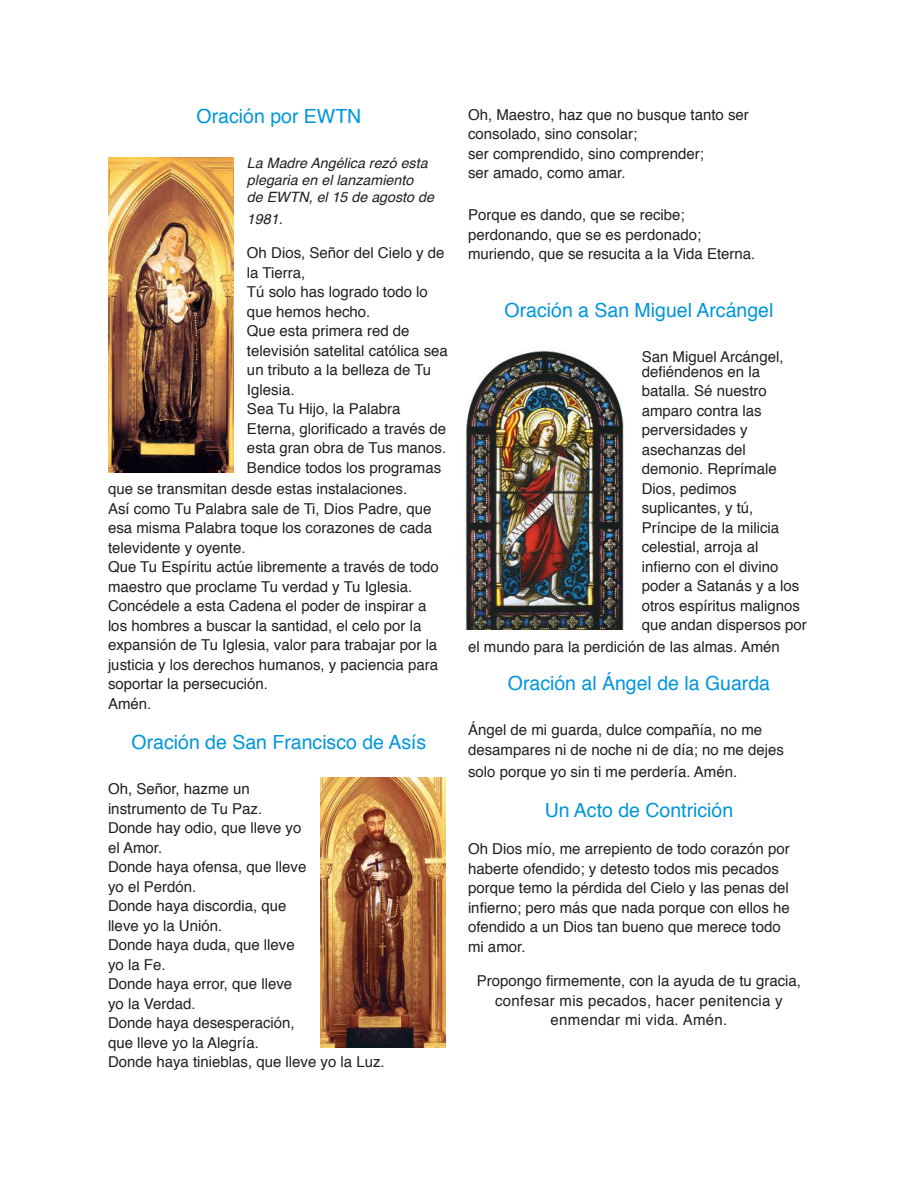
<style>
.page{position:relative;width:918px;height:1188px;background:#fff}
.page>*{position:absolute;margin:0;border:0;box-sizing:border-box;transform-origin:0 0}
.t1{font:19.5px "Helvetica";color:#0096db}
.t2{font:15px/19.5px "Helvetica";color:#241f1f}
.t3{font:15px/19.5px "Helvetica";letter-spacing:.02em;color:#241f1f;text-align:center}
.t4{font:italic 14.25px/17.1px "Helvetica";color:#241f1f}
</style>
<div class="page">
<img style="left:108px;top:158px;width:125px;height:315px">
<img style="left:320px;top:778px;width:126px;height:270px">
<img style="left:465px;top:350px;width:159px;height:280px">
<h1 class="t1" style="left:197px;top:103px;width:166px">Oración por EWTN</h1>
<p class="t4" style="left:247px;top:155px;width:188px">La Madre Angélica rezó esta plegaria en el lanzamiento<br>de EWTN, el 15 de agosto de</p>
<p class="t4" style="left:247px;top:211px;width:37px">1981.</p>
<p class="t2" style="left:247px;top:244px;width:202px">Oh Dios, Señor del Cielo y de la Tierra,<br>Tú solo has logrado todo lo que hemos hecho.<br>Que esta primera red de televisión satelital católica sea un tributo a la belleza de Tu<br>Iglesia.<br>Sea Tu Hijo, la Palabra<br>Eterna, glorificado a través de esta gran obra de Tus manos.<br>Bendice todos los programas</p>
<p class="t2" style="left:108px;top:480px;width:333px">que se transmitan desde estas instalaciones.<br>Así como Tu Palabra sale de Ti, Dios Padre, que esa misma Palabra toque los corazones de cada televidente y oyente.<br>Que Tu Espíritu actúe libremente a través de todo maestro que proclame Tu verdad y Tu Iglesia.<br>Concédele a esta Cadena el poder de inspirar a los hombres a buscar la santidad, el celo por la expansión de Tu Iglesia, valor para trabajar por la justicia y los derechos humanos, y paciencia para soportar la persecución.<br>Amén.</p>
<h1 class="t1" style="left:132px;top:729px;width:296px">Oración de San Francisco de Asís</h1>
<p class="t2" style="left:108px;top:780px;width:278px">Oh, Señor, hazme un<br>instrumento de Tu Paz.<br>Donde hay odio, que lleve yo<br>el Amor.<br>Donde haya ofensa, que lleve<br>yo el Perdón.<br>Donde haya discordia, que<br>lleve yo la Unión.<br>Donde haya duda, que lleve<br>yo la Fe.<br>Donde haya error, que lleve<br>yo la Verdad.<br>Donde haya desesperación,<br>que lleve yo la Alegría.<br>Donde haya tinieblas, que lleve yo la Luz.</p>
<p class="t2" style="left:468px;top:105px;width:282px">Oh, Maestro, haz que no busque tanto ser consolado, sino consolar;<br>ser comprendido, sino comprender;<br>ser amado, como amar.</p>
<p class="t2" style="left:468px;top:206px;width:289px">Porque es dando, que se recibe; perdonando, que se es perdonado; muriendo, que se resucita a la Vida Eterna.</p>
<h1 class="t1" style="left:505px;top:297px;width:270px">Oración a San Miguel Arcángel</h1>
<p class="t2" style="left:642px;top:350px;width:143px;line-height:15px">San Miguel Arcángel, defiéndenos en la</p>
<p class="t2" style="left:642px;top:382px;width:167px">batalla. Sé nuestro amparo contra las perversidades y asechanzas del demonio. Reprímale<br>Dios, pedimos suplicantes, y tú,<br>Príncipe de la milicia celestial, arroja al infierno con el divino poder a Satanás y a los otros espíritus malignos que andan dispersos por</p>
<p class="t2" style="left:468px;top:638px;width:313px">el mundo para la perdición de las almas. Amén</p>
<h1 class="t1" style="left:508px;top:670px;width:264px">Oración al Ángel de la Guarda</h1>
<p class="t2" style="left:468px;top:721px;width:318px">Ángel de mi guarda, dulce compañía, no me desampares ni de noche ni de día; no me dejes</p>
<p class="t2" style="left:468px;top:762px;width:271px">solo porque yo sin ti me perdería. Amén.</p>
<h1 class="t1" style="left:545px;top:797px;width:190px">Un Acto de Contrición</h1>
<p class="t2" style="left:468px;top:840px;width:323px">Oh Dios mío, me arrepiento de todo corazón por haberte ofendido; y detesto todos mis pecados porque temo la pérdida del Cielo y las penas del infierno; pero más que nada porque con ellos he ofendido a un Dios tan bueno que merece todo mi amor.</p>
<p class="t3" style="left:477px;top:972px;width:326px">Propongo firmemente, con la ayuda de tu gracia, confesar mis pecados, hacer penitencia y enmendar mi vida. Amén.</p>
</div>
